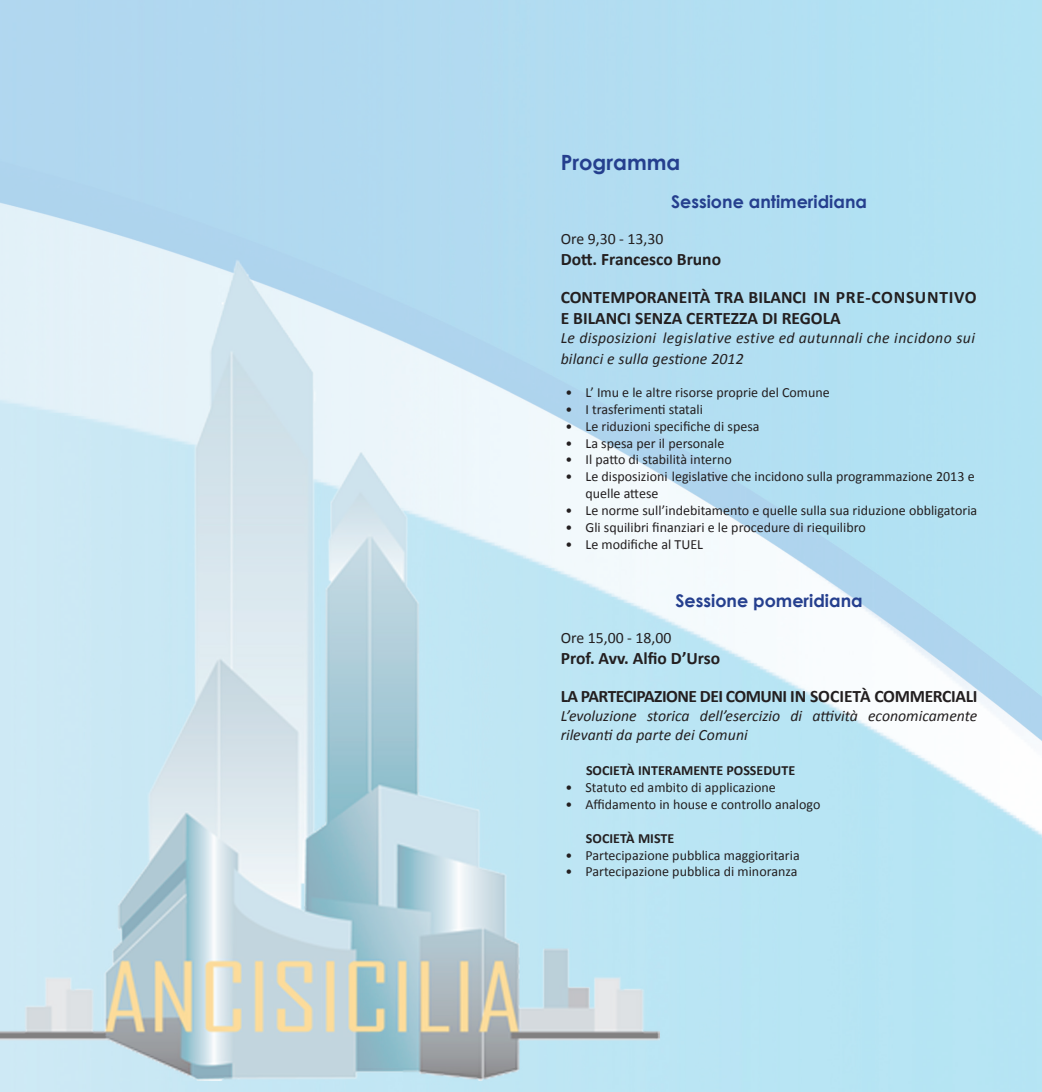
<style>
.page{position:relative;width:1042px;height:1092px;background:#fff}
.page>*{position:absolute;margin:0;border:0;box-sizing:border-box;transform-origin:0 0}
.t1{font:700 21px "Century Gothic";color:#253f8e}
.t2{font:700 17.5px/37.8px "Calibri";color:#231f20}
.t3{font:700 17.5px/37.8px "Calibri";letter-spacing:-.025em;color:#231f20}
.t4{font:700 17.5px "Century Gothic";color:#253f8e}
.t5{font:italic 15.75px/21px "Calibri";letter-spacing:.01em;color:#231f20}
.t6{font:15.75px "Calibri";color:#231f20}
.t7{font:14px/16.8px "Calibri";color:#231f20}
.t8{font:700 14px "Calibri";color:#231f20}
</style>
<div class="page">
<img style="left:0;top:0;width:1042px;height:1091px">
<h1 class="t1" style="left:561px;top:149px;width:121px">Programma</h1>
<p class="t4" style="left:671px;top:191px;width:197px">Sessione antimeridiana</p>
<p class="t6" style="left:561px;top:229px;width:104px">Ore 9,30 - 13,30</p>
<p class="t2" style="left:561px;top:240px;width:417px">Dott. Francesco Bruno<br>CONTEMPORANEITà TRA BILANCI IN PRE-CONSUNTIVO</p>
<p class="t2" style="left:561px;top:299px;width:282px">E BILANCI SENZA CERTEZZA DI REGOLA</p>
<p class="t5" style="left:561px;top:326px;width:416px">Le disposizioni legislative estive ed autunnali che incidono sui bilanci e sulla gestione 2012</p>
<p class="t7" style="left:566px;top:384px;width:266px">• L’ Imu e le altre risorse proprie del Comune</p>
<p class="t7" style="left:566px;top:401px;width:139px">• I trasferimenti statali</p>
<p class="t7" style="left:566px;top:418px;width:195px">• Le riduzioni specifiche di spesa</p>
<p class="t7" style="left:566px;top:434px;width:160px">• La spesa per il personale</p>
<p class="t7" style="left:566px;top:451px;width:168px">• Il patto di stabilità interno</p>
<p class="t7" style="left:585px;top:468px;width:391px;text-indent:-20px">• Le disposizioni legislative che incidono sulla programmazione 2013 e quelle attese</p>
<p class="t7" style="left:566px;top:502px;width:413px">• Le norme sull’indebitamento e quelle sulla sua riduzione obbligatoria</p>
<p class="t7" style="left:566px;top:518px;width:302px">• Gli squilibri finanziari e le procedure di riequilibro</p>
<p class="t7" style="left:566px;top:535px;width:139px">• Le modifiche al TUEL</p>
<p class="t4" style="left:675px;top:590px;width:189px">Sessione pomeridiana</p>
<p class="t6" style="left:561px;top:628px;width:112px">Ore 15,00 - 18,00</p>
<p class="t3" style="left:561px;top:639px;width:418px">Prof. Avv. Alfio D’Urso<br>LA PARTECIPAZIONE DEI COMUNI IN SOCIETà COMMERCIALI</p>
<p class="t5" style="left:561px;top:705px;width:418px;line-height:18.9px">L’evoluzione storica dell’esercizio di attività economicamente rilevanti da parte dei Comuni</p>
<p class="t8" style="left:586px;top:761px;width:211px">SOCIETà INTERAMENTE POSSEDUTE</p>
<p class="t7" style="left:566px;top:779px;width:212px">• Statuto ed ambito di applicazione</p>
<p class="t7" style="left:566px;top:796px;width:256px">• Affidamento in house e controllo analogo</p>
<p class="t8" style="left:586px;top:829px;width:90px">SOCIETà MISTE</p>
<p class="t7" style="left:565px;top:846px;width:236px">• Partecipazione pubblica maggioritaria</p>
<p class="t7" style="left:565px;top:863px;width:233px">• Partecipazione pubblica di minoranza</p>
</div>
